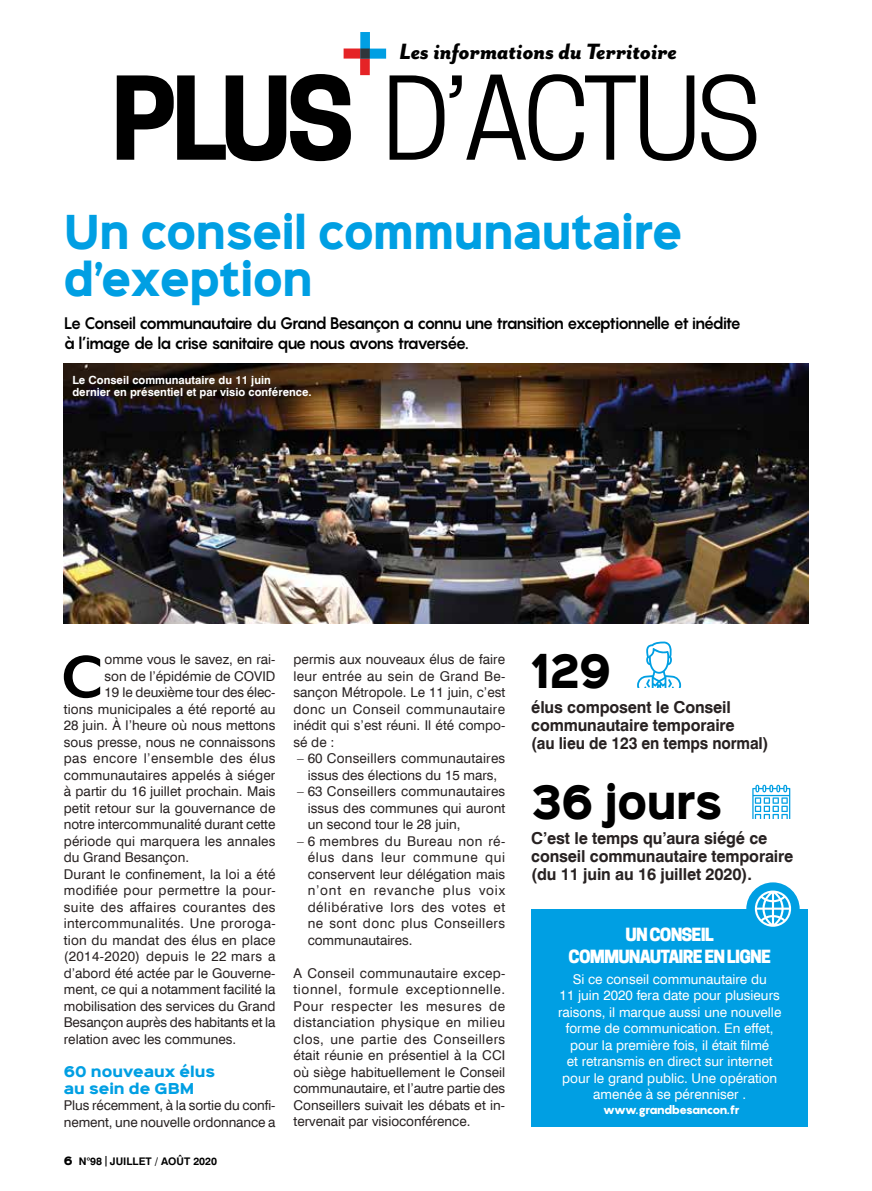
<style>
.page{position:relative;width:872px;height:1191px;background:#fff}
.page>*{position:absolute;margin:0;border:0;box-sizing:border-box;transform-origin:0 0}
.t1{font:108px "Cooper Hewitt";letter-spacing:-.055em;color:#000}
.t2{font:700 68.55px "Mr Eaves San OT";color:#000}
.t3{font:900 42px/46.5px "Sinkin Sans 800";letter-spacing:-.01em;color:#009fe3;scale:.9 1}
.t4{font:900 42px "Sinkin Sans 800";letter-spacing:-.01em;color:#000;scale:.9 1}
.t5{font:italic 800 25.5px "Mr Eaves San OT";color:#000;scale:.95 1}
.t6{font:800 17.1px/22.6px "Cooper Hewitt";letter-spacing:-.05em;color:#fff;text-align:center}
.t7{font:700 16.5px/18px "Swiss 721 BT";letter-spacing:-.01em;color:#282222}
.t8{font:700 16.5px/19.5px "Pangram";letter-spacing:-.1em;color:#000;scale:.95 1}
.t9{font:13.5px/16.5px "Swiss 721 BT";color:#282222;text-align:justify}
.t10{font:13.5px/16.5px "Swiss 721 BT";color:#fff;text-align:center}
.t11{font:13.5px "Swiss 721 BT";letter-spacing:.025em;color:#282222}
.t12{font:13.5px "Swiss 721 BT";letter-spacing:.035em;color:#282222}
.t13{font:900 13.5px/16.5px "Sinkin Sans 800";color:#009fe3}
.t14{font:800 12px "Pangram";letter-spacing:-.095em;color:#fff}
.t15{font:700 11.25px/12px "Swiss 721 BT";color:#fff}
.t16{font:700 10.5px "Swiss 721 BT";color:#000}
.s1{font-weight:700}
.s2{font-family:"Sinkin Sans 800";font-weight:900}
</style>
<div class="page">
<img style="left:64px;top:364px;width:744px;height:259px">
<div style="left:531px;top:909px;width:277px;height:218px;background:#009fe3"></div>
<svg style="left:343px;top:32px;width:43px;height:43px"></svg>
<svg style="left:637px;top:642px;width:44px;height:45px"></svg>
<svg style="left:752px;top:784px;width:38px;height:35px"></svg>
<div style="left:746px;top:882px;width:53px;height:53px;background:#009fe3;border-radius:50%"></div>
<svg style="left:755px;top:890px;width:38px;height:36px"></svg>
<h3 class="t5" style="left:399px;top:37px;width:294px">Les informations du Territoire</h3>
<h1 class="t1" style="left:111px;top:56px;width:652px"><span class="s1">PLUS</span> D’ACTUS</h1>
<h3 class="t3" style="left:64px;top:211px;width:688px">Un conseil communautaire d’exeption</h3>
<p class="t8" style="left:64px;top:313px;width:714px">Le Conseil communautaire du Grand Besançon a connu une transition exceptionnelle et inédite à l’image de la crise sanitaire que nous avons traversée.</p>
<p class="t15" style="left:72px;top:374px;width:241px">Le Conseil communautaire du 11 juin dernier en présentiel et par visio conférence.</p>
<h2 class="t2" style="left:61px;top:639px;width:43px">C</h2>
<p class="t9" style="left:104px;top:651px;width:172px">omme vous le savez, en rai-</p>
<p class="t9" style="left:104px;top:667px;width:172px">son de l’épidémie de COVID</p>
<p class="t9" style="left:104px;top:684px;width:172px">19 le deuxième tour des élec-</p>
<p class="t9" style="left:64px;top:700px;width:213px">tions municipales a été reporté au</p>
<p class="t9" style="left:64px;top:717px;width:213px">28 juin. À l’heure où nous mettons</p>
<p class="t9" style="left:64px;top:733px;width:213px">sous presse, nous ne connaissons</p>
<p class="t12" style="left:64px;top:750px;width:213px">pas encore l’ensemble des élus</p>
<p class="t9" style="left:64px;top:766px;width:213px">communautaires appelés à siéger</p>
<p class="t9" style="left:64px;top:783px;width:213px">à partir du 16 juillet prochain. Mais</p>
<p class="t9" style="left:64px;top:799px;width:213px">petit retour sur la gouvernance de</p>
<p class="t9" style="left:64px;top:816px;width:213px">notre intercommunalité durant cette</p>
<p class="t9" style="left:64px;top:832px;width:213px">période qui marquera les annales</p>
<p class="t9" style="left:64px;top:849px;width:127px">du Grand Besançon.</p>
<p class="t9" style="left:64px;top:865px;width:213px">Durant le confinement, la loi a été</p>
<p class="t11" style="left:64px;top:882px;width:213px">modifiée pour permettre la pour-</p>
<p class="t12" style="left:64px;top:898px;width:213px">suite des affaires courantes des</p>
<p class="t11" style="left:64px;top:915px;width:213px">intercommunalités. Une proroga-</p>
<p class="t9" style="left:64px;top:931px;width:213px">tion du mandat des élus en place</p>
<p class="t11" style="left:64px;top:948px;width:213px">(2014-2020) depuis le 22 mars a</p>
<p class="t9" style="left:64px;top:964px;width:213px">d’abord été actée par le Gouverne-</p>
<p class="t9" style="left:64px;top:981px;width:213px">ment, ce qui a notamment facilité la</p>
<p class="t9" style="left:64px;top:997px;width:213px">mobilisation des services du Grand</p>
<p class="t9" style="left:64px;top:1014px;width:213px">Besançon auprès des habitants et la</p>
<p class="t9" style="left:64px;top:1030px;width:174px">relation avec les communes.</p>
<p class="t13" style="left:64px;top:1064px;width:153px">60 nouveaux élus au sein de GBM</p>
<p class="t9" style="left:64px;top:1097px;width:213px">Plus récemment, à la sortie du confi&shy;nement, une nouvelle ordonnance a</p>
<p class="t16" style="left:64px;top:1155px;width:155px"><span class="s2">6</span> N°98 |JUILLET / AOÛT 2020</p>
<p class="t9" style="left:293px;top:651px;width:213px">permis aux nouveaux élus de faire leur entrée au sein de Grand Be&shy;sançon Métropole. Le 11 juin, c’est donc un Conseil communautaire inédit qui s’est réuni. Il été compo&shy;sé de :</p>
<p class="t9" style="left:297px;top:750px;width:210px;text-align:center">– 60 Conseillers communautaires issus des élections du 15 mars,</p>
<p class="t9" style="left:308px;top:783px;width:199px;text-indent:-10px">– 63 Conseillers communautaires issus des communes qui auront un second tour le 28 juin,</p>
<p class="t9" style="left:308px;top:832px;width:199px;text-indent:-10px">– 6 membres du Bureau non ré&shy;élus dans leur commune qui conservent leur délégation mais n’ont en revanche plus voix délibérative lors des votes et ne sont donc plus Conseillers communautaires.</p>
<p class="t9" style="left:293px;top:964px;width:213px">A Conseil communautaire excep&shy;tionnel, formule exceptionnelle.<br>Pour respecter les mesures de distanciation physique en milieu clos, une partie des Conseillers était réunie en présentiel à la CCI où siège habituellement le Conseil communautaire, et l’autre partie des Conseillers suivait les débats et in&shy;tervenait par visioconférence.</p>
<h3 class="t4" style="left:531px;top:649px;width:90px">129</h3>
<p class="t7" style="left:531px;top:698px;width:239px">élus composent le Conseil communautaire temporaire<br>(au lieu de 123 en temps normal)</p>
<h3 class="t4" style="left:531px;top:779px;width:213px">36 jours</h3>
<p class="t7" style="left:531px;top:828px;width:264px">C’est le temps qu’aura siégé ce conseil communautaire temporaire (du 11 juin au 16 juillet 2020).</p>
<p class="t6" style="left:568px;top:923px;width:204px">UN CONSEIL<br>COMMUNAUTAIRE EN LIGNE</p>
<p class="t10" style="left:558px;top:970px;width:225px">Si ce conseil communautaire du<br>11 juin 2020 fera date pour plusieurs raisons, il marque aussi une nouvelle forme de communication. En effet, pour la première fois, il était filmé<br>et retransmis en direct sur internet pour le grand public. Une opération amenée à se pérenniser .</p>
<p class="t14" style="left:603px;top:1102px;width:138px">www.grandbesancon.fr</p>
</div>
